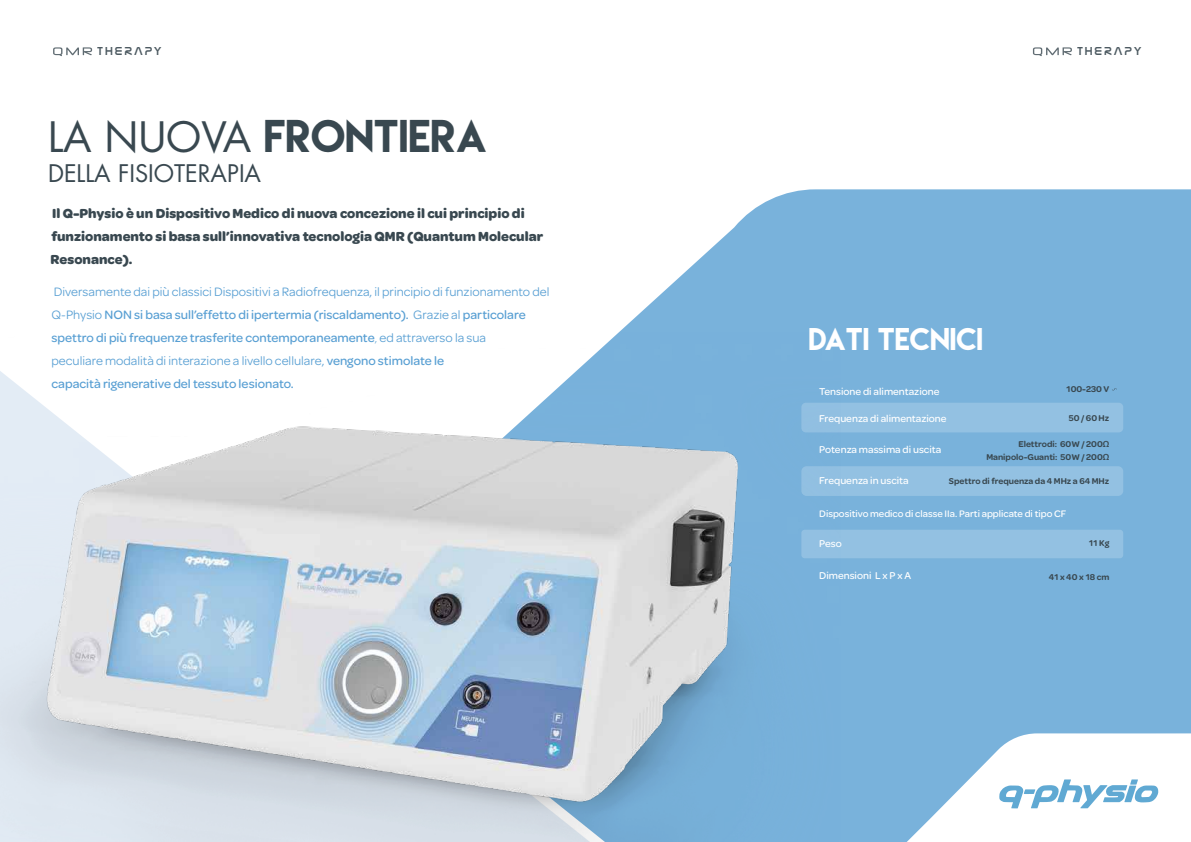
<style>
.page{position:relative;width:1191px;height:842px;background:#fff}
.page>*{position:absolute;margin:0;border:0;box-sizing:border-box;transform-origin:0 0}
.t1{font:40.8px "Lemon Milk";color:#394850}
.t2{font:28px "Lemon Milk";color:#fff}
.t3{font:23.6px "Futura";color:#394850}
.t4{font:700 14px/23px "Omnes";color:#394850}
.t5{font:500 13px/23px "Omnes";color:#589fd3}
.t6{font:11.8px "Nasalization Rg";letter-spacing:.16em;color:#394850}
.t7{font:500 10.6px "Omnes";color:#fff}
.t8{font:500 10.1px "Omnes";color:#fff}
.t9{font:600 9px/12.7px "Omnes";color:#394850;text-align:right}
.s1{font-family:"Futura"}
.s2{font-weight:400}
.s3{font-weight:300}
.s4{font-family:"Myriad Pro"}
</style>
<div class="page">
<svg style="left:619px;top:189px;width:572px;height:653px;background:#8bbce0"></svg>
<div style="left:801px;top:403px;width:322px;height:29px;background:#93c1e2;border-radius:5px"></div>
<div style="left:801px;top:466px;width:322px;height:30px;background:#93c1e2;border-radius:5px"></div>
<div style="left:801px;top:530px;width:322px;height:28px;background:#93c1e2;border-radius:3px"></div>
<svg style="left:53px;top:47px;width:39px;height:9px"></svg>
<svg style="left:1033px;top:47px;width:39px;height:9px"></svg>
<img style="left:0;top:332px;width:840px;height:510px">
<svg style="left:999px;top:779px;width:159px;height:29px"></svg>
<p class="t6" style="left:97px;top:44px;width:66px">THERAPY</p>
<p class="t6" style="left:1077px;top:44px;width:66px">THERAPY</p>
<h1 class="t1" style="left:48px;top:108px;width:440px"><span class="s1">LA NUOVA</span> FRONTIERA</h1>
<h3 class="t3" style="left:48px;top:158px;width:215px">DELLA FISIOTERAPIA</h3>
<p class="t4" style="left:51px;top:201px;width:494px">Il Q-Physio è un Dispositivo Medico di nuova concezione il cui principio di funzionamento si basa sull’innovativa tecnologia QMR (Quantum Molecular<br>Resonance).</p>
<p class="t5" style="left:52px;top:280px;width:499px"><span class="s2">Diversamente dai più classici Dispositivi a Radiofrequenza, il principio di funzionamento del Q-Physio</span> NON si basa sull’effetto di ipertermia (riscaldamento). <span class="s2">Grazie al</span> particolare spettro di più frequenze trasferite contemporaneamente<span class="s3">,</span> <span class="s2">ed attraverso la sua<br>peculiare modalità di interazione a livello cellulare,</span> vengono stimolate le<br>capacità rigenerative del tessuto lesionato.</p>
<h2 class="t2" style="left:808px;top:319px;width:176px">DATI TECNICI</h2>
<p class="t7" style="left:819px;top:384px;width:122px">Tensione di alimentazione</p>
<p class="t9" style="left:1066px;top:382px;width:45px">100-230 V</p>
<p class="t7" style="left:819px;top:411px;width:129px">Frequenza di alimentazione</p>
<p class="t7" style="left:819px;top:442px;width:124px">Potenza massima di uscita</p>
<p class="t7" style="left:819px;top:473px;width:91px">Frequenza in uscita</p>
<p class="t8" style="left:819px;top:507px;width:248px">Dispositivo medico di classe IIa. Parti applicate di tipo CF</p>
<p class="t7" style="left:819px;top:536px;width:24px">Peso</p>
<p class="t7" style="left:819px;top:568px;width:93px">Dimensioni L x P x A</p>
<p class="t9" style="left:1068px;top:411px;width:42px">50 / 60 Hz</p>
<p class="t9" style="left:986px;top:437px;width:124px">Elettrodi: 60W / 200<span class="s4">Ω<br></span>Manipolo-Guanti: 50W / 200<span class="s4">Ω</span></p>
<p class="t9" style="left:949px;top:475px;width:162px">Spettro di frequenza da 4 MHz a 64 MHz</p>
<p class="t9" style="left:1088px;top:536px;width:22px">11 Kg</p>
<p class="t9" style="left:1048px;top:570px;width:62px">41 x 40 x 18 cm</p>
</div>
